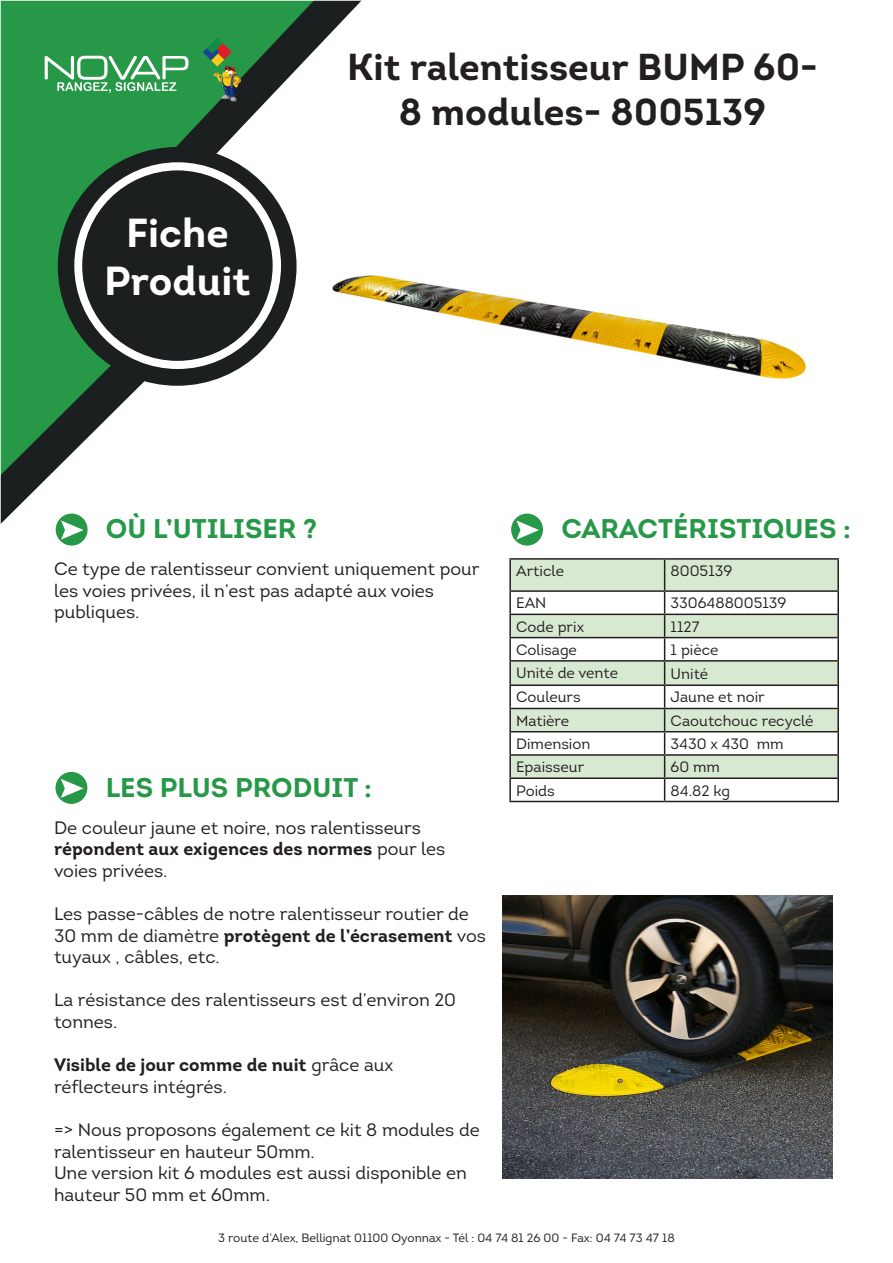
<style>
.page{position:relative;width:893px;height:1263px;background:#fff}
.page>*{position:absolute;margin:0;border:0;box-sizing:border-box;transform-origin:0 0}
.t1{font:700 40.5px/48.6px "Intro";color:#fbfdfe;text-align:center}
.t2{font:700 37.5px "Intro";color:#231f20}
.t3{font:700 27px "Intro";color:#269848}
.t4{font:18px/21.6px "Intro";color:#231f20}
.t5{font:700 18px/21.6px "Intro";color:#231f20}
.t6{font:15px "Intro";color:#231f20}
.t7{font:12px "Intro";color:#1b1f1f}
.s1{font-weight:400}
.s2{font-weight:700}
</style>
<div class="page">
<svg style="left:3px;top:3px;width:293px;height:383px;fill:#269848"></svg>
<div style="left:59px;top:148px;width:237px;height:237px;background:#1b1f1f;border-radius:50%"></div>
<div style="left:74px;top:162px;width:207px;height:207px;background:#fff;border-radius:50%"></div>
<div style="left:82px;top:170px;width:191px;height:191px;background:#1b1f1f;border-radius:50%"></div>
<svg style="left:45px;top:0;width:317px;height:162px"></svg>
<div style="left:511px;top:560px;width:326px;height:30px;background:#d8e9d2"></div>
<svg style="left:511px;top:592px;width:326px;height:209px"></svg>
<hr style="left:509px;top:558px;width:156px;height:2px;background:#231f20">
<hr style="left:509px;top:560px;width:2px;height:30px;background:#231f20">
<hr style="left:665px;top:558px;width:174px;height:2px;background:#231f20">
<hr style="left:664px;top:560px;width:1px;height:30px;background:#231f20">
<hr style="left:837px;top:560px;width:2px;height:30px;background:#231f20">
<hr style="left:509px;top:590px;width:156px;height:2px;background:#231f20">
<hr style="left:509px;top:592px;width:2px;height:22px;background:#231f20">
<hr style="left:665px;top:590px;width:174px;height:2px;background:#231f20">
<hr style="left:837px;top:592px;width:2px;height:22px;background:#231f20">
<hr style="left:509px;top:614px;width:156px;height:1px;background:#231f20">
<hr style="left:509px;top:615px;width:2px;height:22px;background:#231f20">
<hr style="left:665px;top:614px;width:174px;height:1px;background:#231f20">
<hr style="left:837px;top:615px;width:2px;height:22px;background:#231f20">
<hr style="left:509px;top:637px;width:156px;height:1px;background:#231f20">
<hr style="left:509px;top:638px;width:2px;height:22px;background:#231f20">
<hr style="left:665px;top:637px;width:174px;height:1px;background:#231f20">
<hr style="left:837px;top:638px;width:2px;height:22px;background:#231f20">
<hr style="left:509px;top:660px;width:156px;height:2px;background:#231f20">
<hr style="left:509px;top:662px;width:2px;height:22px;background:#231f20">
<hr style="left:665px;top:660px;width:174px;height:2px;background:#231f20">
<hr style="left:837px;top:662px;width:2px;height:22px;background:#231f20">
<hr style="left:509px;top:684px;width:156px;height:2px;background:#231f20">
<hr style="left:509px;top:686px;width:2px;height:22px;background:#231f20">
<hr style="left:665px;top:684px;width:174px;height:2px;background:#231f20">
<hr style="left:837px;top:686px;width:2px;height:22px;background:#231f20">
<hr style="left:509px;top:708px;width:156px;height:1px;background:#231f20">
<hr style="left:509px;top:709px;width:2px;height:22px;background:#231f20">
<hr style="left:665px;top:708px;width:174px;height:1px;background:#231f20">
<hr style="left:837px;top:709px;width:2px;height:22px;background:#231f20">
<hr style="left:665px;top:731px;width:174px;height:1px;background:#231f20">
<hr style="left:837px;top:732px;width:2px;height:22px;background:#231f20">
<hr style="left:509px;top:756px;width:2px;height:21px;background:#231f20">
<hr style="left:665px;top:754px;width:174px;height:2px;background:#231f20">
<hr style="left:837px;top:756px;width:2px;height:21px;background:#231f20">
<hr style="left:509px;top:777px;width:156px;height:2px;background:#231f20">
<hr style="left:509px;top:779px;width:2px;height:22px;background:#231f20">
<hr style="left:665px;top:777px;width:174px;height:2px;background:#231f20">
<hr style="left:837px;top:779px;width:2px;height:22px;background:#231f20">
<hr style="left:509px;top:801px;width:156px;height:1px;background:#231f20">
<hr style="left:665px;top:801px;width:174px;height:1px;background:#231f20">
<hr style="left:509px;top:731px;width:156px;height:1px;background:#231f20">
<hr style="left:509px;top:732px;width:2px;height:22px;background:#231f20">
<svg style="left:664px;top:592px;width:1px;height:209px"></svg>
<hr style="left:509px;top:754px;width:156px;height:2px;background:#231f20">
<img style="left:306px;top:145px;width:500px;height:234px">
<svg style="left:55px;top:513px;width:33px;height:33px"></svg>
<div style="left:54px;top:512px;width:35px;height:35px;border:2px solid #fff;border-radius:50%"></div>
<svg style="left:0;top:342px;width:167px;height:198px"></svg>
<svg style="left:55px;top:771px;width:33px;height:34px"></svg>
<div style="left:54px;top:770px;width:35px;height:35px;border:2px solid #fff;border-radius:50%"></div>
<svg style="left:61px;top:779px;width:22px;height:19px"></svg>
<svg style="left:510px;top:513px;width:34px;height:33px"></svg>
<div style="left:510px;top:512px;width:34px;height:35px;border:2px solid #fff;border-radius:50%"></div>
<svg style="left:516px;top:520px;width:23px;height:20px"></svg>
<img style="left:503px;top:896px;width:329px;height:282px">
<p class="t1" style="left:104px;top:208px;width:148px">Fiche<br>Produit</p>
<p class="t2" style="left:347px;top:43px;width:472px">Kit ralentisseur BUMP 60-</p>
<p class="t2" style="left:399px;top:88px;width:369px">8 modules- 8005139</p>
<p class="t3" style="left:106px;top:511px;width:213px">OÙ L’UTILISER ?</p>
<p class="t3" style="left:561px;top:511px;width:291px">CARACTÉRISTIQUES :</p>
<p class="t4" style="left:54px;top:558px;width:427px">Ce type de ralentisseur convient uniquement pour les voies privées, il n’est pas adapté aux voies</p>
<p class="t4" style="left:54px;top:601px;width:87px">publiques.</p>
<p class="t3" style="left:106px;top:770px;width:268px">LES PLUS PRODUIT :</p>
<p class="t4" style="left:54px;top:816px;width:369px">De couleur jaune et noire, nos ralentisseurs</p>
<p class="t5" style="left:54px;top:838px;width:393px">répondent aux exigences des normes <span class="s1">pour les voies privées.</span></p>
<p class="t4" style="left:54px;top:903px;width:434px">Les passe-câbles de notre ralentisseur routier de<br>30 mm de diamètre <span class="s2">protègent de l’écrasement</span> vos tuyaux , câbles, etc.</p>
<p class="t4" style="left:54px;top:989px;width:404px">La résistance des ralentisseurs est d’environ 20 tonnes.</p>
<p class="t5" style="left:54px;top:1054px;width:341px">Visible de jour comme de nuit <span class="s1">grâce aux</span></p>
<p class="t4" style="left:54px;top:1076px;width:174px">réflecteurs intégrés.</p>
<p class="t4" style="left:54px;top:1119px;width:427px">=&gt; Nous proposons également ce kit 8 modules de ralentisseur en hauteur 50mm.</p>
<p class="t4" style="left:54px;top:1162px;width:414px">Une version kit 6 modules est aussi disponible en hauteur 50 mm et 60mm.</p>
<p class="t6" style="left:516px;top:562px;width:49px">Article</p>
<p class="t6" style="left:671px;top:562px;width:63px">8005139</p>
<p class="t6" style="left:516px;top:594px;width:32px">EAN</p>
<p class="t6" style="left:671px;top:594px;width:117px">3306488005139</p>
<p class="t6" style="left:516px;top:617px;width:69px">Code prix</p>
<p class="t6" style="left:671px;top:617px;width:30px">1127</p>
<p class="t6" style="left:516px;top:640px;width:62px">Colisage</p>
<p class="t6" style="left:671px;top:640px;width:49px">1 pièce</p>
<p class="t6" style="left:516px;top:664px;width:103px">Unité de vente</p>
<p class="t6" style="left:671px;top:664px;width:39px">Unité</p>
<p class="t6" style="left:516px;top:688px;width:66px">Couleurs</p>
<p class="t6" style="left:671px;top:688px;width:96px">Jaune et noir</p>
<p class="t6" style="left:516px;top:711px;width:55px">Matière</p>
<p class="t6" style="left:671px;top:711px;width:144px">Caoutchouc recyclé</p>
<p class="t6" style="left:516px;top:735px;width:76px">Dimension</p>
<p class="t6" style="left:671px;top:735px;width:115px">3430 x 430 mm</p>
<p class="t6" style="left:516px;top:758px;width:69px">Epaisseur</p>
<p class="t6" style="left:671px;top:758px;width:51px">60 mm</p>
<p class="t6" style="left:516px;top:781px;width:40px">Poids</p>
<p class="t6" style="left:671px;top:781px;width:61px">84.82 kg</p>
<p class="t7" style="left:218px;top:1230px;width:458px">3 route d’Alex, Bellignat 01100 Oyonnax - Tél : 04 74 81 26 00 - Fax: 04 74 73 47 18</p>
</div>
